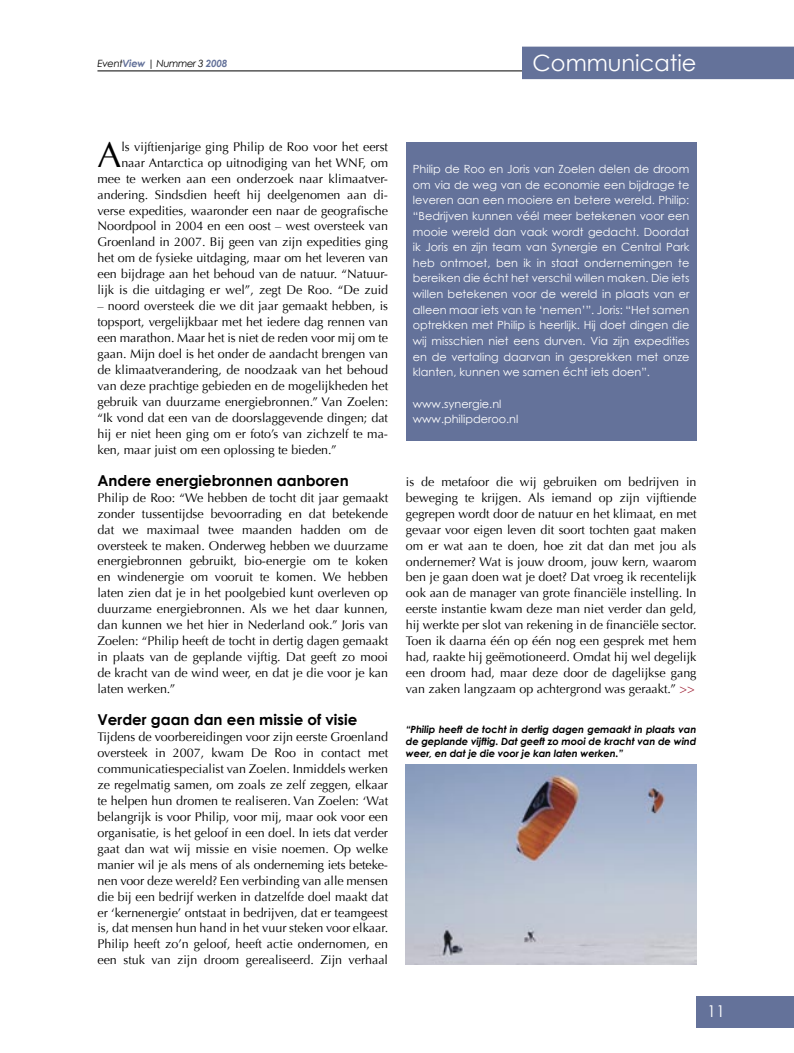
<style>
.page{position:relative;width:794px;height:1053px;background:#fff}
.page>*{position:absolute;margin:0;border:0;box-sizing:border-box;transform-origin:0 0}
.t1{font:35.75px "Optima";color:#000}
.t2{font:22.5px "Century Gothic";color:#fff}
.t3{font:16.25px "Century Gothic";color:#fff}
.t4{font:700 15px "Century Gothic";color:#000}
.t5{font:12.5px/16px "Optima";color:#000;text-align:justify}
.t6{font:11.25px/15.6px "Century Gothic";color:#fff;text-align:justify}
.t7{font:italic 700 10px/12px "Century Gothic";letter-spacing:-.01em;color:#000;text-align:justify}
.t8{font:italic 10px "Century Gothic";letter-spacing:-.04em;color:#000}
.s1{font-weight:700;color:#64729a}
.s2{color:#970f26}
</style>
<div class="page">
<hr style="left:97px;top:71px;width:599px;height:1px;background:#000">
<div style="left:522px;top:47px;width:272px;height:32px;background:#64729a"></div>
<div style="left:696px;top:996px;width:98px;height:32px;background:#64729a"></div>
<div style="left:406px;top:142px;width:290px;height:299px;background:#64729a"></div>
<img style="left:406px;top:764px;width:290px;height:200px">
<p class="t8" style="left:97px;top:58px;width:131px">Event<span class="s1">View</span> | Nummer 3 <span class="s1">2008</span></p>
<h2 class="t2" style="left:532px;top:49px;width:165px">Communicatie</h2>
<p class="t5" style="left:97px;top:139px;width:292px;text-align:right">ls vijftienjarige ging Philip de Roo voor het eerst naar Antarctica op uitnodiging van het WNF, om mee te werken aan een onderzoek naar klimaatver&shy;andering. Sindsdien heeft hij deelgenomen aan di&shy;verse expedities, waaronder een naar de geografische Noordpool in 2004 en een oost – west oversteek van Groenland in 2007. Bij geen van zijn expedities ging het om de fysieke uitdaging, maar om het leveren van een bijdrage aan het behoud van de natuur. “Natuur&shy;lijk is die uitdaging er wel”, zegt De Roo. “De zuid</p>
<p class="t5" style="left:97px;top:298px;width:292px">– noord oversteek die we dit jaar gemaakt hebben, is topsport, vergelijkbaar met het iedere dag rennen van een marathon. Maar het is niet de reden voor mij om te gaan. Mijn doel is het onder de aandacht brengen van de klimaatverandering, de noodzaak van het behoud van deze prachtige gebieden en de mogelijkheden het gebruik van duurzame energiebronnen.” Van Zoelen: “Ik vond dat een van de doorslaggevende dingen; dat hij er niet heen ging om er foto’s van zichzelf te ma&shy;ken, maar juist om een oplossing te bieden.”</p>
<p class="t4" style="left:97px;top:471px;width:253px">Andere energiebronnen aanboren</p>
<p class="t5" style="left:97px;top:489px;width:292px">Philip de Roo: “We hebben de tocht dit jaar gemaakt zonder tussentijdse bevoorrading en dat betekende dat we maximaal twee maanden hadden om de oversteek te maken. Onderweg hebben we duurzame energiebronnen gebruikt, bio-energie om te koken en windenergie om vooruit te komen. We hebben laten zien dat je in het poolgebied kunt overleven op duurzame energiebronnen. Als we het daar kunnen, dan kunnen we het hier in Nederland ook.” Joris van Zoelen: “Philip heeft de tocht in dertig dagen gemaakt in plaats van de geplande vijftig. Dat geeft zo mooi de kracht van de wind weer, en dat je die voor je kan laten werken.”</p>
<p class="t4" style="left:97px;top:710px;width:261px">Verder gaan dan een missie of visie</p>
<p class="t5" style="left:97px;top:728px;width:292px">Tijdens de voorbereidingen voor zijn eerste Groenland oversteek in 2007, kwam De Roo in contact met communicatiespecialist van Zoelen. Inmiddels werken ze regelmatig samen, om zoals ze zelf zeggen, elkaar te helpen hun dromen te realiseren. Van Zoelen: ‘Wat belangrijk is voor Philip, voor mij, maar ook voor een organisatie, is het geloof in een doel. In iets dat verder gaat dan wat wij missie en visie noemen. Op welke manier wil je als mens of als onderneming iets beteke&shy;nen voor deze wereld? Een verbinding van alle mensen die bij een bedrijf werken in datzelfde doel maakt dat er ‘kernenergie’ ontstaat in bedrijven, dat er teamgeest is, dat mensen hun hand in het vuur steken voor elkaar.<br>Philip heeft zo’n geloof, heeft actie ondernomen, en een stuk van zijn droom gerealiseerd. Zijn verhaal</p>
<h1 class="t1" style="left:97px;top:134px;width:25px">A</h1>
<p class="t6" style="left:413px;top:161px;width:278px">Philip de Roo en Joris van Zoelen delen de droom om via de weg van de economie een bijdrage te leveren aan een mooiere en betere wereld. Philip: “Bedrijven kunnen véél meer betekenen voor een mooie wereld dan vaak wordt gedacht. Doordat ik Joris en zijn team van Synergie en Central Park heb ontmoet, ben ik in staat ondernemingen te bereiken die écht het verschil willen maken. Die iets willen betekenen voor de wereld in plaats van er alleen maar iets van te ‘nemen’”. Joris: “Het samen optrekken met Philip is heerlijk. Hij doet dingen die wij misschien niet eens durven. Via zijn expedities en de vertaling daarvan in gesprekken met onze klanten, kunnen we samen écht iets doen”.</p>
<p class="t6" style="left:413px;top:395px;width:107px">www.synergie.nl www.philipderoo.nl</p>
<p class="t5" style="left:406px;top:473px;width:292px">is de metafoor die wij gebruiken om bedrijven in beweging te krijgen. Als iemand op zijn vijftiende gegrepen wordt door de natuur en het klimaat, en met gevaar voor eigen leven dit soort tochten gaat maken om er wat aan te doen, hoe zit dat dan met jou als ondernemer? Wat is jouw droom, jouw kern, waarom ben je gaan doen wat je doet? Dat vroeg ik recentelijk ook aan de manager van grote financiële instelling. In eerste instantie kwam deze man niet verder dan geld, hij werkte per slot van rekening in de financiële sector.<br>Toen ik daarna één op één nog een gesprek met hem had, raakte hij geëmotioneerd. Omdat hij wel degelijk een droom had, maar deze door de dagelijkse gang van zaken langzaam op achtergrond was geraakt.” <span class="s2">&gt;&gt;</span></p>
<p class="t7" style="left:406px;top:722px;width:292px">“Philip heeft de tocht in dertig dagen gemaakt in plaats van de geplande vijftig. Dat geeft zo mooi de kracht van de wind weer, en dat je die voor je kan laten werken.”</p>
<h3 class="t3" style="left:707px;top:1001px;width:20px">11</h3>
</div>
